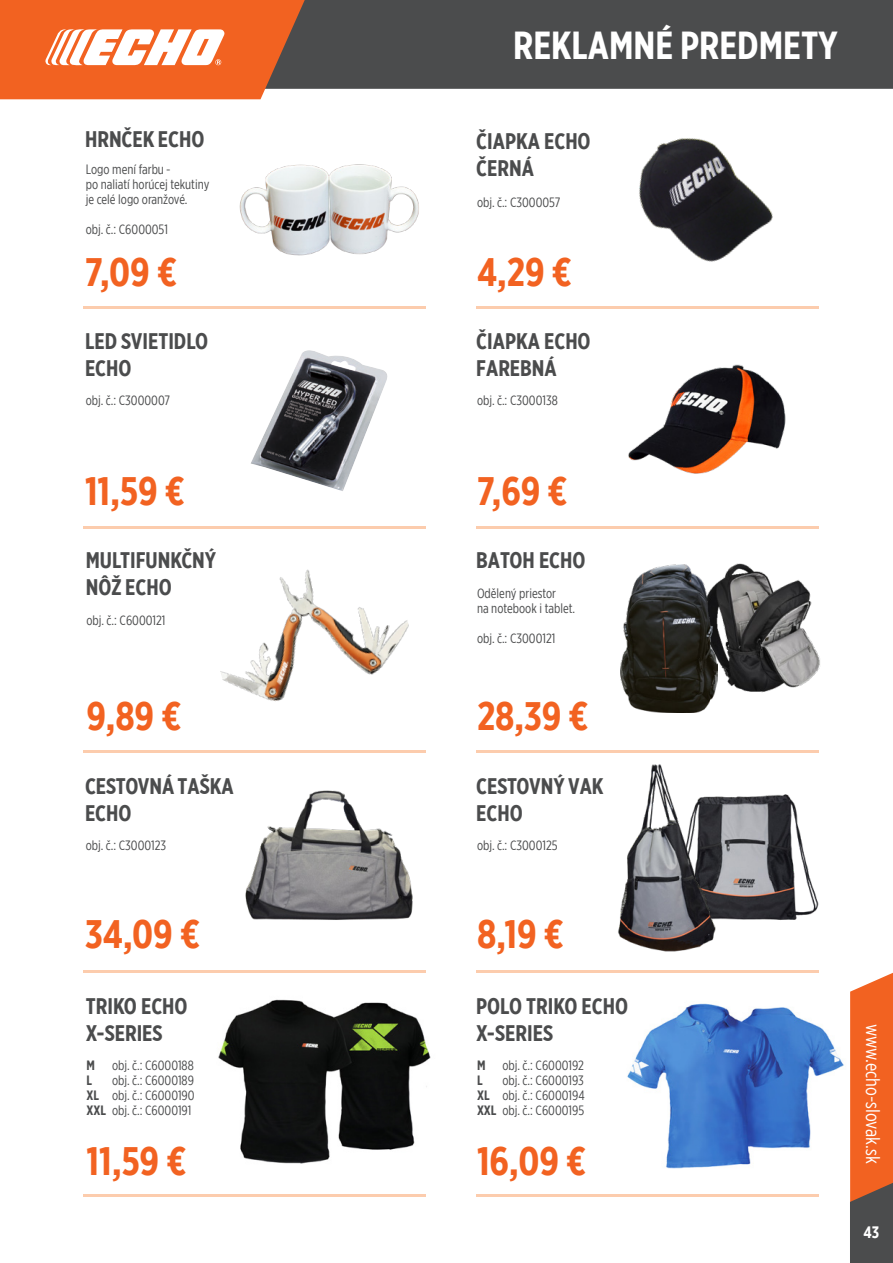
<style>
.page{position:relative;width:893px;height:1263px;background:#fff}
.page>*{position:absolute;margin:0;border:0;box-sizing:border-box;transform-origin:0 0}
.t1{font:700 39.6px "Gotham X Narrow";color:#f26221}
.t2{font:700 39px "Gotham X Narrow";color:#fff}
.t3{font:700 22.5px/27px "Gotham X Narrow";color:#4b4c4d}
.t4{font:19.5px "Gotham X Narrow";color:#fff}
.t5{font:700 16.5px "Gotham X Narrow";color:#fff}
.t6{font:13.5px/15px "Gotham X Narrow";color:#4b4c4d}
.t7{font:700 13.5px "Gotham X Narrow";color:#4b4c4d}
.s1{font-weight:700}
</style>
<div class="page">
<div style="left:305px;top:0;width:588px;height:89px;background:#4b4c4d"></div>
<svg style="left:0;top:0;width:305px;height:99px;background:#ea7946"></svg>
<img style="left:218px;top:999px;width:213px;height:165px">
<img style="left:719px;top:794px;width:100px;height:126px">
<img style="left:251px;top:350px;width:137px;height:141px">
<img style="left:717px;top:563px;width:103px;height:130px">
<img style="left:239px;top:164px;width:180px;height:92px">
<img style="left:639px;top:138px;width:134px;height:124px">
<img style="left:628px;top:364px;width:158px;height:110px">
<img style="left:220px;top:569px;width:189px;height:133px">
<img style="left:620px;top:564px;width:97px;height:148px">
<img style="left:245px;top:790px;width:168px;height:130px">
<img style="left:618px;top:764px;width:101px;height:188px">
<img style="left:627px;top:1003px;width:217px;height:166px">
<hr style="left:84px;top:306px;width:342px;height:2px;background:#fcccad">
<hr style="left:476px;top:306px;width:342px;height:2px;background:#fcccad">
<hr style="left:84px;top:526px;width:342px;height:2px;background:#fcccad">
<hr style="left:476px;top:526px;width:342px;height:2px;background:#fcccad">
<hr style="left:84px;top:750px;width:342px;height:2px;background:#fcccad">
<hr style="left:476px;top:750px;width:342px;height:2px;background:#fcccad">
<hr style="left:84px;top:970px;width:342px;height:2px;background:#fcccad">
<hr style="left:476px;top:970px;width:342px;height:2px;background:#fcccad">
<hr style="left:84px;top:1194px;width:342px;height:2px;background:#fcccad">
<hr style="left:476px;top:1194px;width:342px;height:2px;background:#fcccad">
<svg style="left:850px;top:972px;width:43px;height:291px;background:#c96234"></svg>
<p class="t2" style="left:513px;top:22px;width:326px">REKLAMNÉ PREDMETY</p>
<p class="t3" style="left:85px;top:125px;width:121px">HRNČEK ECHO</p>
<p class="t6" style="left:86px;top:162px;width:125px">Logo mení farbu -<br>po naliatí horúcej tekutiny je celé logo oranžové.</p>
<p class="t6" style="left:86px;top:222px;width:84px">obj. č.: C6000051</p>
<p class="t3" style="left:476px;top:127px;width:116px">ČIAPKA ECHO</p>
<p class="t3" style="left:476px;top:154px;width:59px">ČERNÁ</p>
<p class="t6" style="left:477px;top:195px;width:85px">obj. č.: C3000057</p>
<p class="t1" style="left:85px;top:248px;width:94px">7,09 €</p>
<p class="t1" style="left:477px;top:248px;width:96px">4,29 €</p>
<p class="t3" style="left:85px;top:328px;width:125px">LED SVIETIDLO<br>ECHO</p>
<p class="t6" style="left:86px;top:392px;width:86px">obj. č.: C3000007</p>
<p class="t3" style="left:476px;top:328px;width:116px">ČIAPKA ECHO<br>FAREBNÁ</p>
<p class="t6" style="left:477px;top:392px;width:82px">obj. č.: C3000138</p>
<p class="t1" style="left:85px;top:466px;width:101px">11,59 €</p>
<p class="t1" style="left:477px;top:466px;width:92px">7,69 €</p>
<p class="t3" style="left:86px;top:546px;width:132px">MULTIFUNKČNÝ</p>
<p class="t3" style="left:86px;top:573px;width:88px">NÔŽ ECHO</p>
<p class="t6" style="left:87px;top:612px;width:81px">obj. č.: C6000121</p>
<p class="t3" style="left:476px;top:546px;width:111px">BATOH ECHO</p>
<p class="t6" style="left:477px;top:585px;width:100px">Odělený priestor<br>na notebook i tablet.</p>
<p class="t6" style="left:477px;top:630px;width:80px">obj. č.: C3000121</p>
<p class="t1" style="left:87px;top:692px;width:96px">9,89 €</p>
<p class="t1" style="left:477px;top:692px;width:113px">28,39 €</p>
<p class="t3" style="left:85px;top:772px;width:150px">CESTOVNÁ TAŠKA<br>ECHO</p>
<p class="t6" style="left:86px;top:837px;width:82px">obj. č.: C3000123</p>
<p class="t3" style="left:476px;top:772px;width:129px">CESTOVNÝ VAK<br>ECHO</p>
<p class="t6" style="left:477px;top:837px;width:82px">obj. č.: C3000125</p>
<p class="t1" style="left:85px;top:910px;width:117px">34,09 €</p>
<p class="t1" style="left:477px;top:910px;width:88px">8,19 €</p>
<p class="t3" style="left:86px;top:992px;width:103px">TRIKO ECHO</p>
<p class="t3" style="left:86px;top:1019px;width:78px">X-SERIES</p>
<p class="t7" style="left:87px;top:1057px;width:10px">M</p>
<p class="t6" style="left:112px;top:1057px;width:83px">obj. č.: C6000188</p>
<p class="t7" style="left:87px;top:1072px;width:7px">L</p>
<p class="t6" style="left:112px;top:1072px;width:83px">obj. č.: C6000189</p>
<p class="t6" style="left:87px;top:1087px;width:110px"><span class="s1">XL</span> obj. č.: C6000190</p>
<p class="t6" style="left:87px;top:1102px;width:107px"><span class="s1">XXL</span> obj. č.: C6000191</p>
<p class="t1" style="left:87px;top:1136px;width:101px">11,59 €</p>
<p class="t3" style="left:476px;top:992px;width:153px">POLO TRIKO ECHO</p>
<p class="t3" style="left:476px;top:1019px;width:78px">X-SERIES</p>
<p class="t7" style="left:477px;top:1057px;width:10px">M</p>
<p class="t6" style="left:502px;top:1057px;width:83px">obj. č.: C6000192</p>
<p class="t7" style="left:477px;top:1072px;width:7px">L</p>
<p class="t6" style="left:502px;top:1072px;width:83px">obj. č.: C6000193</p>
<p class="t6" style="left:477px;top:1087px;width:109px"><span class="s1">XL</span> obj. č.: C6000194</p>
<p class="t6" style="left:477px;top:1102px;width:109px"><span class="s1">XXL</span> obj. č.: C6000195</p>
<p class="t1" style="left:477px;top:1136px;width:111px">16,09 €</p>
<p class="t4" style="left:885px;top:1024px;width:141px;rotate:90deg">www.echo-slovak.sk</p>
<p class="t5" style="left:863px;top:1222px;width:17px">43</p>
</div>
